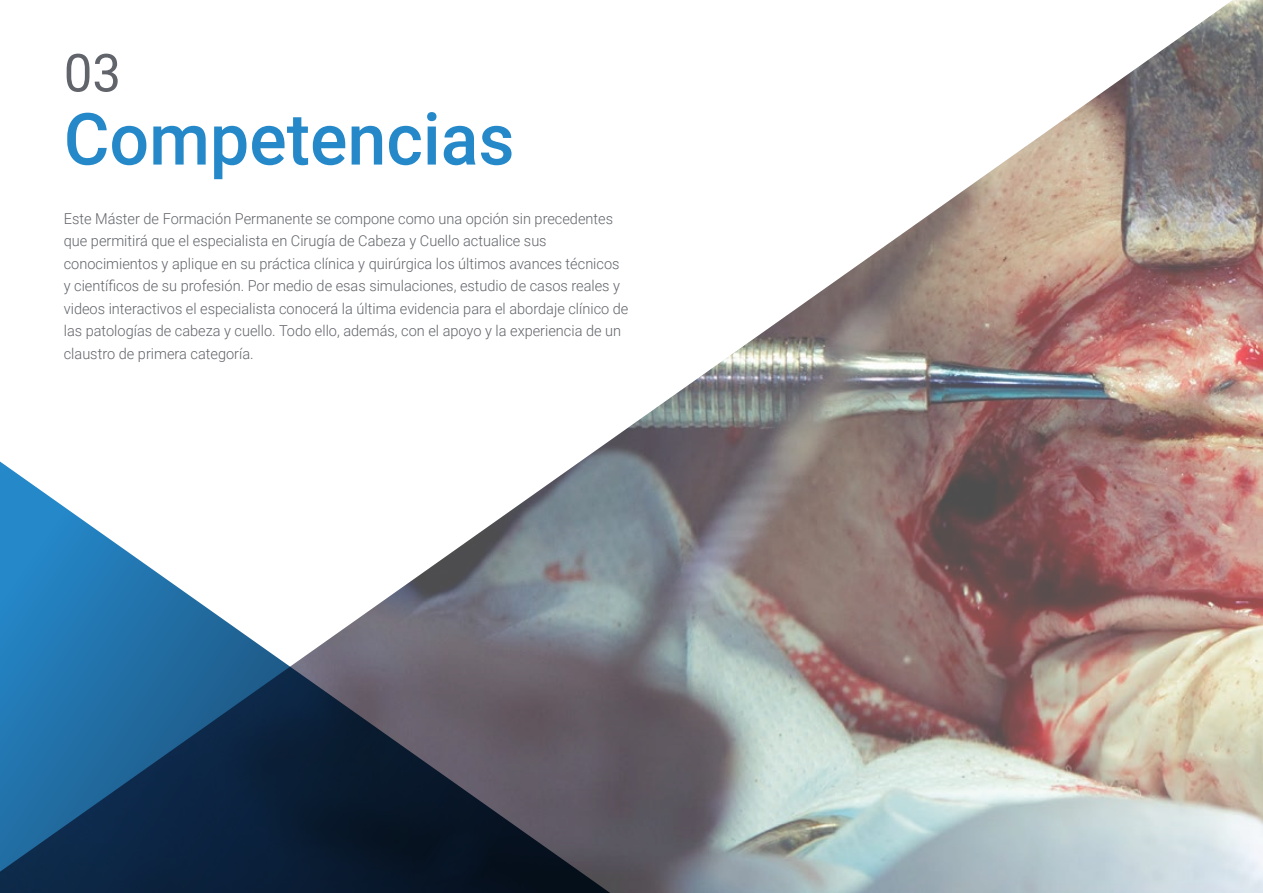
<style>
.page{position:relative;width:1263px;height:893px;background:#fff}
.page>*{position:absolute;margin:0;border:0;box-sizing:border-box;transform-origin:0 0}
.t1{font:500 72px "Roboto";color:#2488c9}
.t2{font:52.5px "Roboto";color:#61646a}
.t3{font:300 15px/22.5px "Roboto";color:#61646a}
</style>
<div class="page">
<img style="left:602px;top:0;width:661px;height:893px">
<svg style="left:0;top:446px;width:640px;height:447px"></svg>
<h2 class="t2" style="left:64px;top:36px;width:59px">03</h2>
<h1 class="t1" style="left:64px;top:89px;width:452px">Competencias</h1>
<p class="t3" style="left:64px;top:207px;width:566px">Este Máster de Formación Permanente se compone como una opción sin precedentes que permitirá que el especialista en Cirugía de Cabeza y Cuello actualice sus conocimientos y aplique en su práctica clínica y quirúrgica los últimos avances técnicos y científicos de su profesión. Por medio de esas simulaciones, estudio de casos reales y videos interactivos el especialista conocerá la última evidencia para el abordaje clínico de las patologías de cabeza y cuello. Todo ello, además, con el apoyo y la experiencia de un claustro de primera categoría.</p>
</div>
